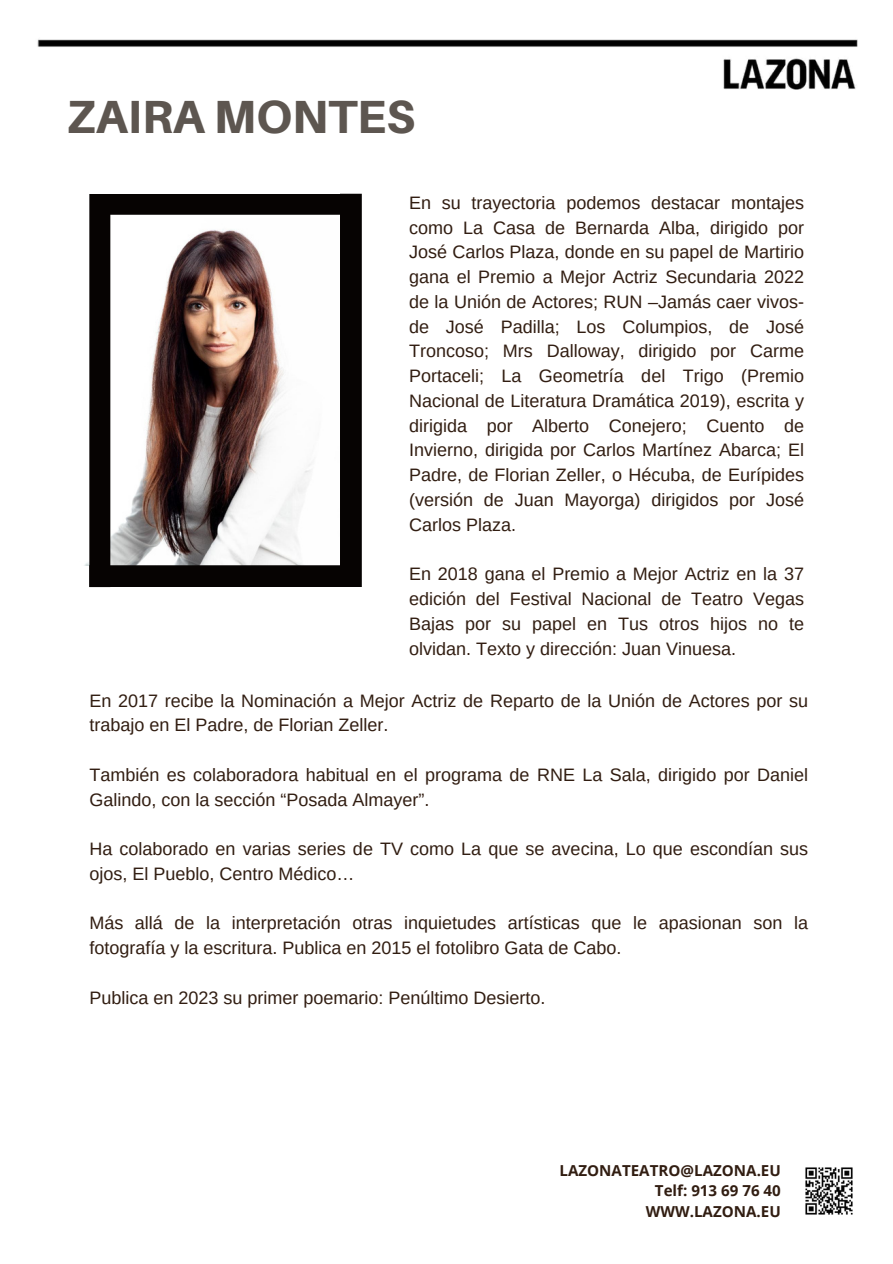
<style>
.page{position:relative;width:893px;height:1264px;background:#fff}
.page>*{position:absolute;margin:0;border:0;box-sizing:border-box;transform-origin:0 0}
.t1{font:800 46.5px "Aileron";color:#5d5650}
.t2{font:18px/24.8px "Arimo";color:#311d11}
.t3{font:700 15.15px/20.4px "Open Sans";color:#311d11;text-align:right}
</style>
<div class="page">
<img style="left:37px;top:39px;width:820px;height:51px">
<svg style="left:352px;top:194px;width:10px;height:393px;background:#0a0706"></svg>
<svg style="left:89px;top:194px;width:263px;height:393px"></svg>
<img style="left:805px;top:1167px;width:48px;height:48px">
<h1 class="t1" style="left:66px;top:88px;width:350px">ZAIRA MONTES</h1>
<p class="t2" style="left:409px;top:190px;width:396px;text-align:justify">En su trayectoria podemos destacar montajes como La Casa de Bernarda Alba, dirigido por José Carlos Plaza, donde en su papel de Martirio gana el Premio a Mejor Actriz Secundaria 2022 de la Unión de Actores; RUN –Jamás caer vivos&shy;de José Padilla; Los Columpios, de José Troncoso; Mrs Dalloway, dirigido por Carme Portaceli; La Geometría del Trigo (Premio Nacional de Literatura Dramática 2019), escrita y dirigida por Alberto Conejero; Cuento de Invierno, dirigida por Carlos Martínez Abarca; El Padre, de Florian Zeller, o Hécuba, de Eurípides (versión de Juan Mayorga) dirigidos por José Carlos Plaza.</p>
<p class="t2" style="left:409px;top:561px;width:396px;text-align:justify">En 2018 gana el Premio a Mejor Actriz en la 37 edición del Festival Nacional de Teatro Vegas Bajas por su papel en Tus otros hijos no te olvidan. Texto y dirección: Juan Vinuesa.</p>
<p class="t2" style="left:89px;top:688px;width:720px">En 2017 recibe la Nominación a Mejor Actriz de Reparto de la Unión de Actores por su trabajo en El Padre, de Florian Zeller.</p>
<p class="t2" style="left:89px;top:762px;width:720px">También es colaboradora habitual en el programa de RNE La Sala, dirigido por Daniel<br>Galindo, con la sección “Posada Almayer”.</p>
<p class="t2" style="left:89px;top:836px;width:720px">Ha colaborado en varias series de TV como La que se avecina, Lo que escondían sus ojos, El Pueblo, Centro Médico…</p>
<p class="t2" style="left:89px;top:910px;width:720px">Más allá de la interpretación otras inquietudes artísticas que le apasionan son la fotografía y la escritura. Publica en 2015 el fotolibro Gata de Cabo.</p>
<p class="t2" style="left:89px;top:985px;width:457px">Publica en 2023 su primer poemario: Penúltimo Desierto.</p>
<p class="t3" style="left:559px;top:1159px;width:223px">LAZONATEATRO@LAZONA.EU<br>Telf: 913 69 76 40<br>WWW.LAZONA.EU</p>
</div>
